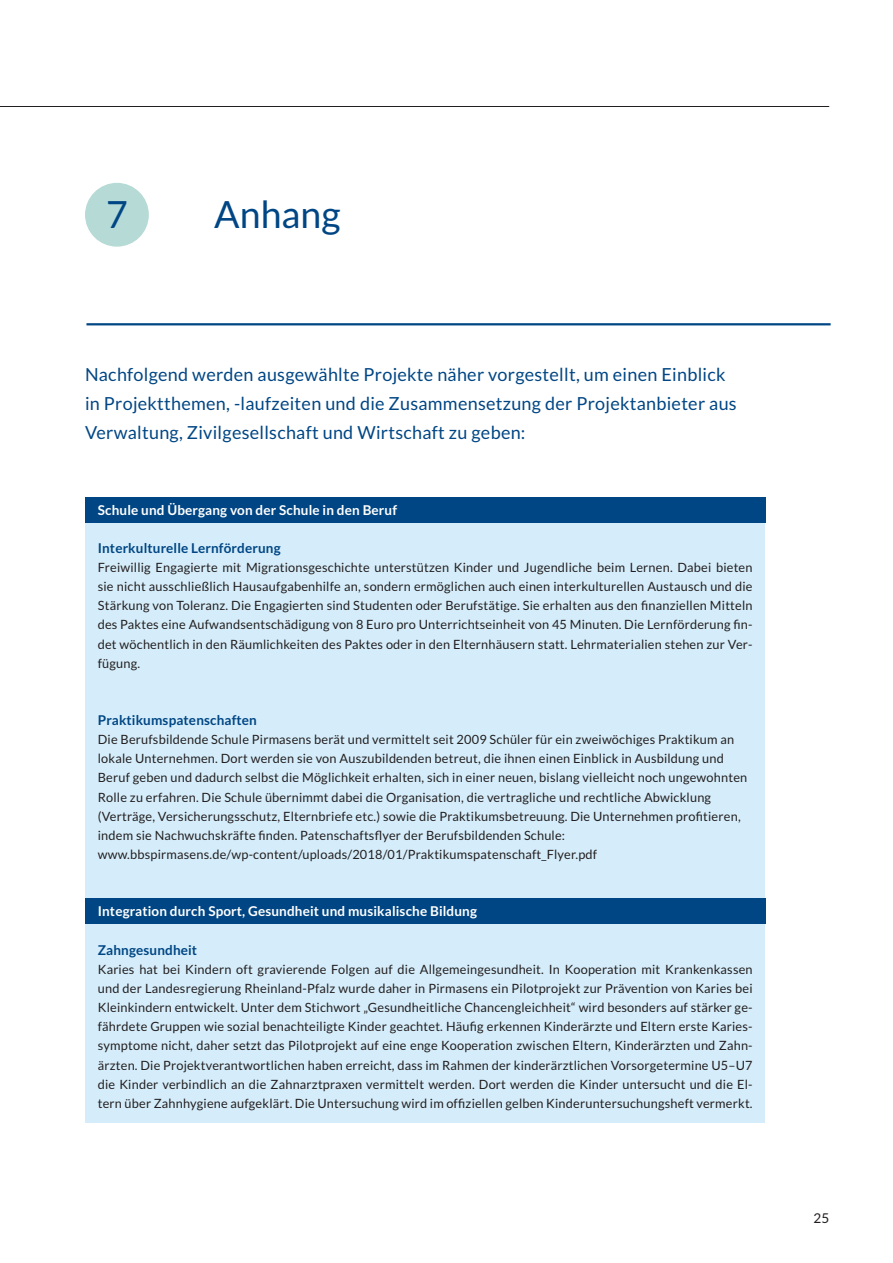
<style>
.page{position:relative;width:893px;height:1263px;background:#fff}
.page>*{position:absolute;margin:0;border:0;box-sizing:border-box;transform-origin:0 0}
.t1{font:37.5px "Lato";color:#004684}
.t2{font:18px/29.2px "Lato";letter-spacing:.015em;color:#004684}
.t3{font:700 13.5px "Lato";letter-spacing:.01em;color:#fff}
.t4{font:700 13.5px "Lato";letter-spacing:.01em;color:#004684}
.t5{font:13.5px "Lato";color:#231f20}
.t6{font:12.75px/19.2px "Lato";letter-spacing:.015em;color:#231f20;text-align:justify}
</style>
<div class="page">
<div style="left:85px;top:500px;width:680px;height:623px;background:#d5edfa"></div>
<div style="left:85px;top:497px;width:680px;height:26px;background:#004684"></div>
<div style="left:85px;top:898px;width:680px;height:26px;background:#004684"></div>
<hr style="left:0;top:106px;width:829px;height:1px;background:#231f20">
<hr style="left:86px;top:323px;width:745px;height:2px;background:#004684">
<div style="left:86px;top:184px;width:62px;height:62px;background:#b6dad5;border-radius:50%"></div>
<div style="left:85px;top:183px;width:64px;height:64px;border:2px solid #b6dad5;border-radius:50%"></div>
<h1 class="t1" style="left:106px;top:193px;width:23px">7</h1>
<h1 class="t1" style="left:214px;top:193px;width:128px">Anhang</h1>
<h2 class="t2" style="left:85px;top:359px;width:653px">Nachfolgend werden ausgewählte Projekte näher vorgestellt, um einen Einblick in Projektthemen, -laufzeiten und die Zusammensetzung der Projektanbieter aus<br>Verwaltung, Zivilgesellschaft und Wirtschaft zu geben:</h2>
<p class="t3" style="left:98px;top:502px;width:301px">Schule und Übergang von der Schule in den Beruf</p>
<p class="t4" style="left:98px;top:540px;width:184px">Interkulturelle Lernförderung</p>
<p class="t6" style="left:98px;top:558px;width:656px">Freiwillig Engagierte mit Migrationsgeschichte unterstützen Kinder und Jugendliche beim Lernen. Dabei bieten sie nicht ausschließlich Hausaufgabenhilfe an, sondern ermöglichen auch einen interkulturellen Austausch und die Stärkung von Toleranz. Die Engagierten sind Studenten oder Berufstätige. Sie erhalten aus den finanziellen Mitteln des Paktes eine Aufwandsentschädigung von 8 Euro pro Unterrichtseinheit von 45 Minuten. Die Lernförderung fin&shy;det wöchentlich in den Räumlichkeiten des Paktes oder in den Elternhäusern statt. Lehrmaterialien stehen zur Ver&shy;fügung.</p>
<p class="t4" style="left:98px;top:712px;width:161px">Praktikumspatenschaften</p>
<p class="t6" style="left:98px;top:730px;width:651px;text-align:left">Die Berufsbildende Schule Pirmasens berät und vermittelt seit 2009 Schüler für ein zweiwöchiges Praktikum an lokale Unternehmen. Dort werden sie von Auszubildenden betreut, die ihnen einen Einblick in Ausbildung und Beruf geben und dadurch selbst die Möglichkeit erhalten, sich in einer neuen, bislang vielleicht noch ungewohnten Rolle zu erfahren. Die Schule übernimmt dabei die Organisation, die vertragliche und rechtliche Abwicklung (Verträge, Versicherungsschutz, Elternbriefe etc.) sowie die Praktikumsbetreuung. Die Unternehmen profitieren, indem sie Nachwuchskräfte finden. Patenschaftsflyer der Berufsbildenden Schule: www.bbspirmasens.de/wp-content/uploads/2018/01/Praktikumspatenschaft_Flyer.pdf</p>
<p class="t3" style="left:98px;top:904px;width:381px">Integration durch Sport, Gesundheit und musikalische Bildung</p>
<p class="t4" style="left:98px;top:942px;width:101px">Zahngesundheit</p>
<p class="t6" style="left:98px;top:959px;width:656px">Karies hat bei Kindern oft gravierende Folgen auf die Allgemeingesundheit. In Kooperation mit Krankenkassen und der Landesregierung Rheinland-Pfalz wurde daher in Pirmasens ein Pilotprojekt zur Prävention von Karies bei Kleinkindern entwickelt. Unter dem Stichwort „Gesundheitliche Chancengleichheit“ wird besonders auf stärker ge&shy;fährdete Gruppen wie sozial benachteiligte Kinder geachtet. Häufig erkennen Kinderärzte und Eltern erste Karies&shy;symptome nicht, daher setzt das Pilotprojekt auf eine enge Kooperation zwischen Eltern, Kinderärzten und Zahn&shy;ärzten. Die Projektverantwortlichen haben erreicht, dass im Rahmen der kinderärztlichen Vorsorgetermine U5–U7 die Kinder verbindlich an die Zahnarztpraxen vermittelt werden. Dort werden die Kinder untersucht und die El&shy;tern über Zahnhygiene aufgeklärt. Die Untersuchung wird im offiziellen gelben Kinderuntersuchungsheft vermerkt.</p>
<p class="t5" style="left:813px;top:1210px;width:17px">25</p>
</div>
